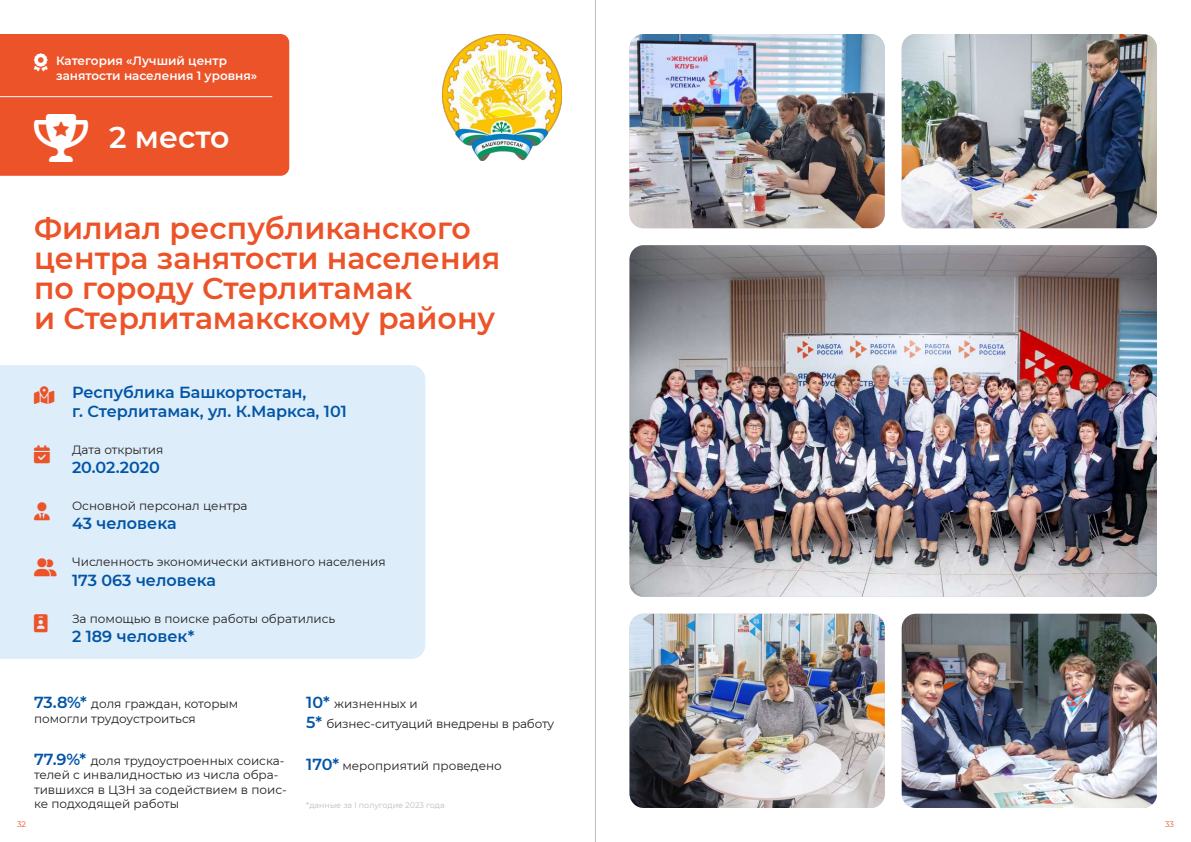
<style>
.page{position:relative;width:1191px;height:842px;background:#fff}
.page>*{position:absolute;margin:0;border:0;box-sizing:border-box;transform-origin:0 0}
.t1{font:600 30px/30px "Montserrat";color:#ec5328}
.t2{font:600 30px "Montserrat";letter-spacing:-.005em;color:#fff}
.t3{font:600 16px/19.2px "Montserrat";color:#0154a6}
.t4{font:12px/14.4px "Montserrat";color:#231f20}
.t5{font:600 12px/14.4px "Montserrat";color:#fff}
.t6{font:8px "Montserrat";color:#bcbdc0}
.t7{font:8px "Montserrat";color:#ec5328}
.s1{font-weight:600;font-size:16px;color:#0154a6}
</style>
<div class="page">
<hr style="left:595px;top:0;width:1px;height:842px;background:#bcbdc0">
<div style="left:0;top:365px;width:425px;height:294px;background:#ddedf9"></div>
<img style="left:442px;top:34px;width:119px;height:126px">
<img style="left:629px;top:245px;width:528px;height:352px">
<img style="left:629px;top:614px;width:255px;height:194px">
<img style="left:901px;top:614px;width:256px;height:194px">
<img style="left:629px;top:34px;width:255px;height:194px">
<img style="left:901px;top:34px;width:256px;height:194px">
<div style="left:0;top:34px;width:289px;height:142px;background:#ec5328"></div>
<hr style="left:0;top:96px;width:272px;height:1px;background:#fff">
<svg style="left:34px;top:386px;width:20px;height:18px"></svg>
<svg style="left:34px;top:501px;width:16px;height:19px"></svg>
<svg style="left:34px;top:558px;width:23px;height:18px"></svg>
<svg style="left:34px;top:614px;width:14px;height:18px"></svg>
<div style="left:34px;top:113px;width:54px;height:49px;background:#ec5328"></div>
<svg style="left:34px;top:53px;width:14px;height:19px"></svg>
<svg style="left:34px;top:445px;width:16px;height:18px"></svg>
<p class="t5" style="left:56px;top:53px;width:203px">Категория «Лучший центр занятости населения 1 уровня»</p>
<h1 class="t2" style="left:109px;top:116px;width:122px">2 место</h1>
<h1 class="t1" style="left:34px;top:212px;width:468px">Филиал республиканского центра занятости населения по городу Стерлитамак<br>и Стерлитамакскому району</h1>
<h2 class="t3" style="left:72px;top:382px;width:276px">Республика Башкортостан,<br>г. Стерлитамак, ул. К.Маркса, 101</h2>
<p class="t4" style="left:72px;top:442px;width:93px">Дата открытия</p>
<h2 class="t3" style="left:72px;top:457px;width:89px">20.02.2020</h2>
<p class="t4" style="left:72px;top:498px;width:177px">Основной персонал центра</p>
<h2 class="t3" style="left:72px;top:513px;width:106px">43 человека</h2>
<p class="t4" style="left:72px;top:555px;width:315px">Численность экономически активного населения</p>
<h2 class="t3" style="left:72px;top:570px;width:146px">173 063 человека</h2>
<p class="t4" style="left:72px;top:611px;width:265px">За помощью в поиске работы обратились</p>
<h2 class="t3" style="left:72px;top:626px;width:124px">2 189 человек*</h2>
<p class="t4" style="left:34px;top:697px;width:206px"><span class="s1">73.8%*</span> доля граждан, которым помогли трудоустроиться</p>
<p class="t4" style="left:34px;top:753px;width:254px"><span class="s1">77.9%*</span> доля трудоустроенных соиска&shy;телей с инвалидностью из числа обра&shy;тившихся в ЦЗН за содействием в поис&shy;ке подходящей работы</p>
<p class="t4" style="left:306px;top:694px;width:249px;line-height:19.2px"><span class="s1">10*</span> жизненных и<br><span class="s1">5*</span> бизнес-ситуаций внедрены в работу</p>
<p class="t4" style="left:306px;top:758px;width:197px"><span class="s1">170*</span> мероприятий проведено</p>
<p class="t6" style="left:306px;top:800px;width:140px">*данные за I полугодие 2023 года</p>
<p class="t7" style="left:17px;top:818px;width:11px">32</p>
<p class="t7" style="left:1165px;top:818px;width:10px">33</p>
</div>
